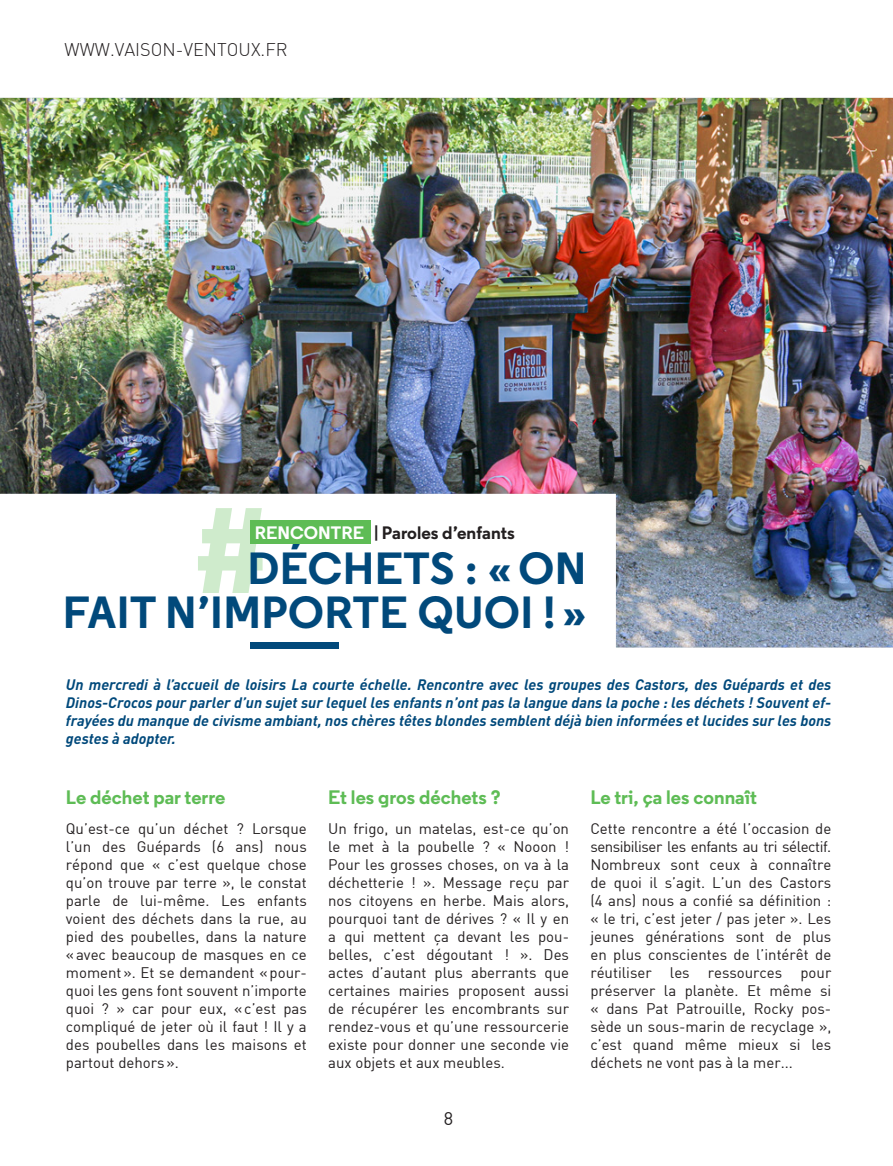
<style>
.page{position:relative;width:893px;height:1166px;background:#fff}
.page>*{position:absolute;margin:0;border:0;box-sizing:border-box;transform-origin:0 0}
.t1{font:700 45px "Regular";letter-spacing:.01em;color:#01497b}
.t2{font:700 19.5px "Regular";color:#5ebc55}
.t3{font:300 18px "DIN";color:#231f20}
.t4{font:700 18px "Regular";color:#231f20}
.t5{font:700 18px "Regular";color:#fff}
.t6{font:18px "DIN";color:#231f20}
.t7{font:15px/18px "DIN";color:#231f20;text-align:justify}
.t8{font:italic 700 15px/18px "DIN";color:#01497b;text-align:justify}
</style>
<div class="page">
<img style="left:0;top:98px;width:893px;height:549px">
<svg style="left:198px;top:508px;width:69px;height:85px"></svg>
<div style="left:250px;top:642px;width:88px;height:6px;background:#01497b"></div>
<div style="left:250px;top:520px;width:121px;height:24px;background:#5ebc55"></div>
<p class="t3" style="left:65px;top:38px;width:224px">WWW.VAISON-VENTOUX.FR</p>
<p class="t5" style="left:255px;top:520px;width:111px">RENCONTRE</p>
<p class="t4" style="left:374px;top:520px;width:142px">| Paroles d’enfants</p>
<p class="t1" style="left:247px;top:539px;width:340px">DÉCHETS : «ON</p>
<p class="t1" style="left:63px;top:582px;width:525px">FAIT N’IMPORTE QUOI ! »</p>
<p class="t8" style="left:66px;top:675px;width:767px">Un mercredi à l’accueil de loisirs La courte échelle. Rencontre avec les groupes des Castors, des Guépards et des Dinos-Crocos pour parler d’un sujet sur lequel les enfants n’ont pas la langue dans la poche : les déchets ! Souvent ef&shy;frayées du manque de civisme ambiant, nos chères têtes blondes semblent déjà bien informées et lucides sur les bons gestes à adopter.</p>
<p class="t2" style="left:66px;top:784px;width:161px">Le déchet par terre</p>
<p class="t7" style="left:66px;top:819px;width:242px">Qu’est-ce qu’un déchet ? Lorsque l’un des Guépards (6 ans) nous répond que « c’est quelque chose qu’on trouve par terre », le constat parle de lui-même. Les enfants voient des déchets dans la rue, au pied des poubelles, dans la nature «avec beaucoup de masques en ce moment». Et se demandent «pour&shy;quoi les gens font souvent n’importe quoi ? » car pour eux, «c’est pas compliqué de jeter où il faut ! Il y a des poubelles dans les maisons et partout dehors».</p>
<p class="t2" style="left:328px;top:784px;width:174px">Et les gros déchets ?</p>
<p class="t7" style="left:328px;top:819px;width:242px">Un frigo, un matelas, est-ce qu’on le met à la poubelle ? « Nooon !<br>Pour les grosses choses, on va à la déchetterie ! ». Message reçu par nos citoyens en herbe. Mais alors, pourquoi tant de dérives ? « Il y en a qui mettent ça devant les pou&shy;belles, c’est dégoutant ! ». Des actes d’autant plus aberrants que certaines mairies proposent aussi de récupérer les encombrants sur rendez-vous et qu’une ressourcerie existe pour donner une seconde vie aux objets et aux meubles.</p>
<p class="t6" style="left:444px;top:1106px;width:11px">8</p>
<p class="t2" style="left:590px;top:784px;width:168px">Le tri, ça les connaît</p>
<p class="t7" style="left:590px;top:819px;width:242px">Cette rencontre a été l’occasion de sensibiliser les enfants au tri sélectif.<br>Nombreux sont ceux à connaître de quoi il s’agit. L’un des Castors (4 ans) nous a confié sa définition : « le tri, c’est jeter / pas jeter ». Les jeunes générations sont de plus en plus conscientes de l’intérêt de réutiliser les ressources pour préserver la planète. Et même si « dans Pat Patrouille, Rocky pos&shy;sède un sous-marin de recyclage », c’est quand même mieux si les déchets ne vont pas à la mer...</p>
</div>
